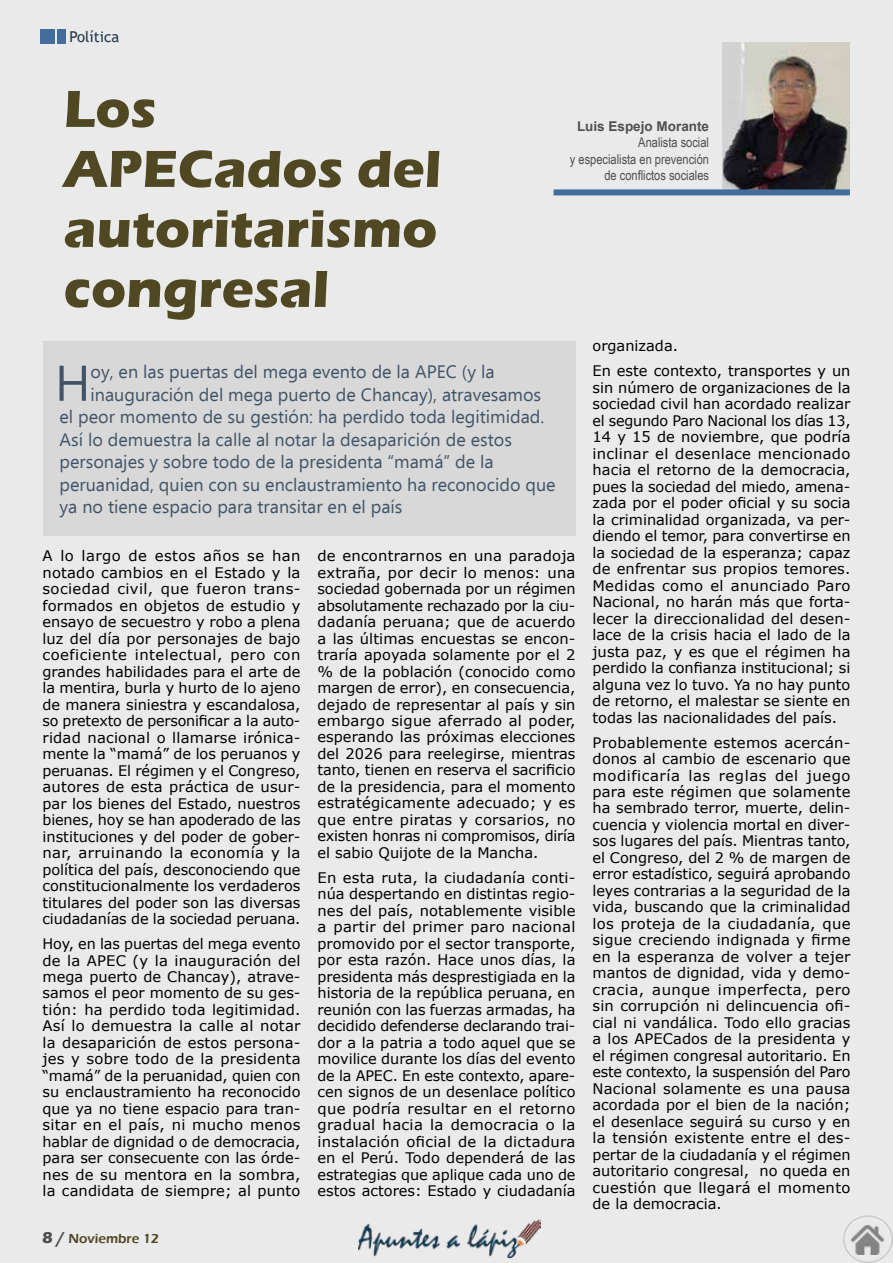
<style>
.page{position:relative;width:893px;height:1263px;background:#eaeaea}
.page>*{position:absolute;margin:0;border:0;box-sizing:border-box;transform-origin:0 0}
.t1{font:700 54px/60px "Eras ITC";color:#4f4822}
.t2{font:50.1px "Ebrima";color:#21384f}
.t3{font:18px "Ebrima";color:#21384f}
.t4{font:15px "Trebuchet MS";color:#21384f}
.t5{font:14.55px/16.5px "Verdana";color:#000;text-align:justify}
.t6{font:13.5px/16.2px "Arial Narrow";color:#4f4f4f;text-align:right}
.t7{font:700 13.5px "Arial";color:#4f4f4f}
.t8{font:600 13.5px "Eras ITC";color:#4f4822}
.s1{font-weight:700;font-size:16.5px;color:#4f4f4f}
</style>
<div class="page">
<img style="left:358px;top:1219px;width:182px;height:38px">
<img style="left:852px;top:1225px;width:32px;height:30px">
<div style="left:843px;top:1215px;width:50px;height:48px;border:2px solid #acacac;border-radius:50%"></div>
<img style="left:722px;top:43px;width:128px;height:146px">
<div style="left:43px;top:341px;width:532px;height:195px;background:#d5d5d5"></div>
<div style="left:40px;top:29px;width:15px;height:15px;background:#436e9c"></div>
<div style="left:57px;top:29px;width:9px;height:15px;background:#436e9c"></div>
<div style="left:554px;top:189px;width:296px;height:6px;background:#436e9c"></div>
<p class="t4" style="left:69px;top:27px;width:51px">Política</p>
<h1 class="t1" style="left:64px;top:79px;width:379px">Los<br>APECados del autoritarismo congresal</h1>
<p class="t7" style="left:577px;top:117px;width:134px">Luis Espejo Morante</p>
<p class="t6" style="left:570px;top:134px;width:141px">Analista social<br>y especialista en prevención de conflictos sociales</p>
<h2 class="t2" style="left:55px;top:346px;width:37px">H</h2>
<p class="t3" style="left:91px;top:359px;width:405px">oy, en las puertas del mega evento de la APEC (y la</p>
<p class="t3" style="left:91px;top:381px;width:452px">inauguración del mega puerto de Chancay), atravesamos</p>
<p class="t3" style="left:60px;top:404px;width:486px">el peor momento de su gestión: ha perdido toda legitimidad.</p>
<p class="t3" style="left:60px;top:426px;width:454px">Así lo demuestra la calle al notar la desaparición de estos</p>
<p class="t3" style="left:60px;top:449px;width:436px">personajes y sobre todo de la presidenta “mamá” de la</p>
<p class="t3" style="left:60px;top:471px;width:498px">peruanidad, quien con su enclaustramiento ha reconocido que</p>
<p class="t3" style="left:60px;top:494px;width:345px">ya no tiene espacio para transitar en el país</p>
<p class="t5" style="left:43px;top:548px;width:260px">A lo largo de estos años se han notado cambios en el Estado y la sociedad civil, que fueron trans&shy;formados en objetos de estudio y ensayo de secuestro y robo a plena luz del día por personajes de bajo coeficiente intelectual, pero con grandes habilidades para el arte de la mentira, burla y hurto de lo ajeno de manera siniestra y escandalosa, so pretexto de personificar a la auto&shy;ridad nacional o llamarse irónica&shy;mente la “mamá” de los peruanos y peruanas. El régimen y el Congreso, autores de esta práctica de usur&shy;par los bienes del Estado, nuestros bienes, hoy se han apoderado de las instituciones y del poder de gober&shy;nar, arruinando la economía y la política del país, desconociendo que constitucionalmente los verdaderos titulares del poder son las diversas ciudadanías de la sociedad peruana.</p>
<p class="t5" style="left:43px;top:935px;width:260px">Hoy, en las puertas del mega evento de la APEC (y la inauguración del mega puerto de Chancay), atrave&shy;samos el peor momento de su ges&shy;tión: ha perdido toda legitimidad.<br>Así lo demuestra la calle al notar la desaparición de estos persona&shy;jes y sobre todo de la presidenta “mamá” de la peruanidad, quien con su enclaustramiento ha reconocido que ya no tiene espacio para tran&shy;sitar en el país, ni mucho menos hablar de dignidad o de democracia, para ser consecuente con las órde&shy;nes de su mentora en la sombra, la candidata de siempre; al punto</p>
<p class="t8" style="left:42px;top:1230px;width:118px"><span class="s1">8 /</span> Noviembre 12</p>
<p class="t5" style="left:317px;top:547px;width:260px">de encontrarnos en una paradoja extraña, por decir lo menos: una sociedad gobernada por un régimen absolutamente rechazado por la ciu&shy;dadanía peruana; que de acuerdo a las últimas encuestas se encon&shy;traría apoyada solamente por el 2 % de la población (conocido como margen de error), en consecuencia, dejado de representar al país y sin embargo sigue aferrado al poder, esperando las próximas elecciones del 2026 para reelegirse, mientras tanto, tienen en reserva el sacrificio de la presidencia, para el momento estratégicamente adecuado; y es que entre piratas y corsarios, no existen honras ni compromisos, diría el sabio Quijote de la Mancha.</p>
<p class="t5" style="left:317px;top:869px;width:260px">En esta ruta, la ciudadanía conti&shy;núa despertando en distintas regio&shy;nes del país, notablemente visible a partir del primer paro nacional promovido por el sector transporte, por esta razón. Hace unos días, la presidenta más desprestigiada en la historia de la república peruana, en reunión con las fuerzas armadas, ha decidido defenderse declarando trai&shy;dor a la patria a todo aquel que se movilice durante los días del evento de la APEC. En este contexto, apare&shy;cen signos de un desenlace político que podría resultar en el retorno gradual hacia la democracia o la instalación oficial de la dictadura en el Perú. Todo dependerá de las estrategias que aplique cada uno de estos actores: Estado y ciudadanía</p>
<p class="t5" style="left:592px;top:333px;width:259px;line-height:25px">organizada.<br>En este contexto, transportes y un</p>
<p class="t5" style="left:592px;top:379px;width:260px">sin número de organizaciones de la sociedad civil han acordado realizar el segundo Paro Nacional los días 13, 14 y 15 de noviembre, que podría inclinar el desenlace mencionado hacia el retorno de la democracia, pues la sociedad del miedo, amena&shy;zada por el poder oficial y su socia la criminalidad organizada, va per&shy;diendo el temor, para convertirse en la sociedad de la esperanza; capaz de enfrentar sus propios temores.<br>Medidas como el anunciado Paro Nacional, no harán más que forta&shy;lecer la direccionalidad del desen&shy;lace de la crisis hacia el lado de la justa paz, y es que el régimen ha perdido la confianza institucional; si alguna vez lo tuvo. Ya no hay punto de retorno, el malestar se siente en todas las nacionalidades del país.</p>
<p class="t5" style="left:592px;top:734px;width:260px">Probablemente estemos acercán&shy;donos al cambio de escenario que modificaría las reglas del juego para este régimen que solamente ha sembrado terror, muerte, delin&shy;cuencia y violencia mortal en diver&shy;sos lugares del país. Mientras tanto, el Congreso, del 2 % de margen de error estadístico, seguirá aprobando leyes contrarias a la seguridad de la vida, buscando que la criminalidad los proteja de la ciudadanía, que sigue creciendo indignada y firme en la esperanza de volver a tejer mantos de dignidad, vida y demo&shy;cracia, aunque imperfecta, pero sin corrupción ni delincuencia ofi&shy;cial ni vandálica. Todo ello gracias a los APECados de la presidenta y el régimen congresal autoritario. En este contexto, la suspensión del Paro Nacional solamente es una pausa acordada por el bien de la nación; el desenlace seguirá su curso y en la tensión existente entre el des&shy;pertar de la ciudadanía y el régimen autoritario congresal, no queda en cuestión que llegará el momento de la democracia.</p>
</div>
